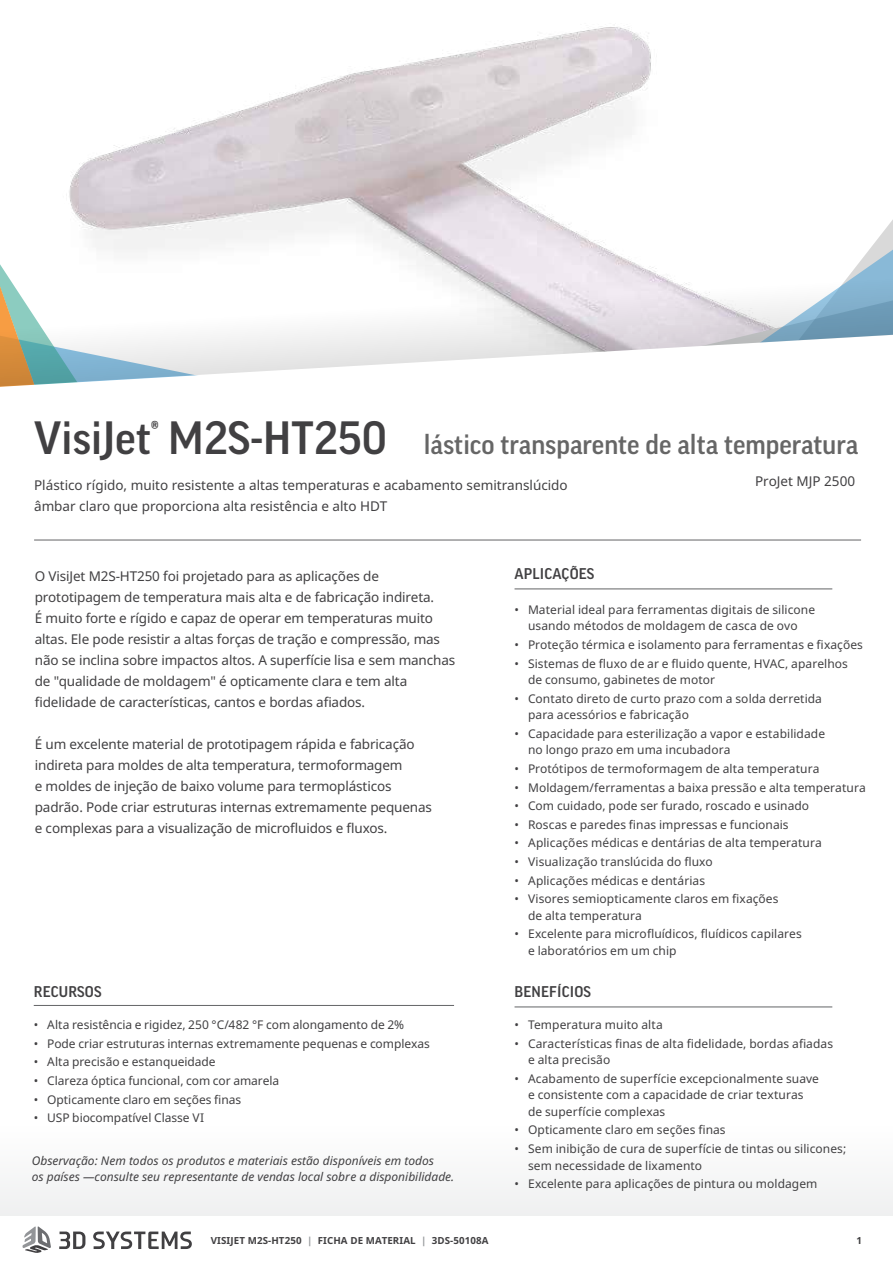
<style>
.page{position:relative;width:893px;height:1263px;background:#fff}
.page>*{position:absolute;margin:0;border:0;box-sizing:border-box;transform-origin:0 0}
.t1{font:500 27px "Good Pro";color:#666}
.t2{font:500 15px "Good Pro";letter-spacing:.01em;color:#414042}
.t3{font:13.5px/21px "Noto Sans";letter-spacing:-.01em;color:#414042}
.t4{font:12px/16.5px "Noto Sans";letter-spacing:.005em;color:#414042}
.t5{font:italic 12px/16.5px "Noto Sans";color:#414042}
.t6{font:700 9.75px "Noto Sans";letter-spacing:.01em;color:#414042}
.s1{font-size:45px;color:#414042}
.s2{color:#939598}
</style>
<div class="page">
<img style="left:69px;top:26px;width:582px;height:228px">
<svg style="left:69px;top:239px;width:149px;height:15px"></svg>
<svg style="left:866px;top:220px;width:27px;height:34px"></svg>
<hr style="left:34px;top:540px;width:827px;height:1px;background:#636466">
<div style="left:0;top:1126px;width:893px;height:90px;background:#f7f7f7"></div>
<svg style="left:22px;top:1226px;width:29px;height:27px"></svg>
<svg style="left:59px;top:1231px;width:26px;height:18px"></svg>
<svg style="left:93px;top:1231px;width:99px;height:18px"></svg>
<svg style="left:0;top:254px;width:893px;height:133px"></svg>
<hr style="left:514px;top:589px;width:318px;height:1px;background:#636466">
<hr style="left:514px;top:1007px;width:318px;height:1px;background:#636466">
<hr style="left:34px;top:1005px;width:420px;height:1px;background:#636466">
<h1 class="t1" style="left:34px;top:428px;width:826px"><span class="s1">VisiJet</span><sup>®</sup> <span class="s1">M2S-HT250</span> lástico transparente de alta temperatura</h1>
<p class="t3" style="left:34px;top:474px;width:535px">Plástico rígido, muito resistente a altas temperaturas e acabamento semitranslúcido âmbar claro que proporciona alta resistência e alto HDT</p>
<p class="t3" style="left:755px;top:470px;width:101px">ProJet MJP 2500</p>
<p class="t3" style="left:35px;top:565px;width:346px">O VisiJet M2S-HT250 foi projetado para as aplicações de</p>
<p class="t2" style="left:515px;top:565px;width:81px">APLICAÇÕES</p>
<p class="t3" style="left:35px;top:586px;width:422px">prototipagem de temperatura mais alta e de fabricação indireta.<br>É muito forte e rígido e capaz de operar em temperaturas muito altas. Ele pode resistir a altas forças de tração e compressão, mas não se inclina sobre impactos altos. A superfície lisa e sem manchas de "qualidade de moldagem" é opticamente clara e tem alta fidelidade de características, cantos e bordas afiados.</p>
<p class="t3" style="left:35px;top:733px;width:399px">É um excelente material de prototipagem rápida e fabricação indireta para moldes de alta temperatura, termoformagem<br>e moldes de injeção de baixo volume para termoplásticos padrão. Pode criar estruturas internas extremamente pequenas e complexas para a visualização de microfluidos e fluxos.</p>
<p class="t4" style="left:514px;top:601px;width:302px;text-align:center">• Material ideal para ferramentas digitais de silicone usando métodos de moldagem de casca de ovo</p>
<p class="t4" style="left:514px;top:636px;width:350px">• Proteção térmica e isolamento para ferramentas e fixações</p>
<p class="t4" style="left:528px;top:655px;width:321px;text-indent:-14px">• Sistemas de fluxo de ar e fluido quente, HVAC, aparelhos de consumo, gabinetes de motor</p>
<p class="t4" style="left:528px;top:690px;width:295px;text-indent:-14px">• Contato direto de curto prazo com a solda derretida para acessórios e fabricação</p>
<p class="t4" style="left:528px;top:725px;width:299px;text-indent:-14px">• Capacidade para esterilização a vapor e estabilidade no longo prazo em uma incubadora</p>
<p class="t4" style="left:514px;top:760px;width:306px">• Protótipos de termoformagem de alta temperatura</p>
<p class="t4" style="left:514px;top:779px;width:353px">• Moldagem/ferramentas a baixa pressão e alta temperatura</p>
<p class="t4" style="left:514px;top:797px;width:296px">• Com cuidado, pode ser furado, roscado e usinado</p>
<p class="t4" style="left:514px;top:816px;width:276px">• Roscas e paredes finas impressas e funcionais</p>
<p class="t4" style="left:514px;top:834px;width:309px">• Aplicações médicas e dentárias de alta temperatura</p>
<p class="t4" style="left:514px;top:853px;width:200px">• Visualização translúcida do fluxo</p>
<p class="t4" style="left:514px;top:872px;width:192px">• Aplicações médicas e dentárias</p>
<p class="t4" style="left:528px;top:890px;width:252px;text-indent:-14px">• Visores semiopticamente claros em fixações de alta temperatura</p>
<p class="t4" style="left:528px;top:925px;width:275px;text-indent:-14px">• Excelente para microfluídicos, fluídicos capilares e laboratórios em um chip</p>
<p class="t2" style="left:34px;top:983px;width:69px">RECURSOS</p>
<p class="t4" style="left:34px;top:1016px;width:372px">• Alta resistência e rigidez, 250 °C/482 °F com alongamento de 2%</p>
<p class="t4" style="left:34px;top:1035px;width:398px">• Pode criar estruturas internas extremamente pequenas e complexas</p>
<p class="t4" style="left:34px;top:1053px;width:183px">• Alta precisão e estanqueidade</p>
<p class="t4" style="left:34px;top:1072px;width:247px">• Clareza óptica funcional, com cor amarela</p>
<p class="t4" style="left:34px;top:1091px;width:209px">• Opticamente claro em seções finas</p>
<p class="t4" style="left:34px;top:1109px;width:172px">• USP biocompatível Classe VI</p>
<p class="t5" style="left:32px;top:1152px;width:424px">Observação: Nem todos os produtos e materiais estão disponíveis em todos<br>os países —consulte seu representante de vendas local sobre a disponibilidade.</p>
<p class="t2" style="left:515px;top:983px;width:78px">BENEFÍCIOS</p>
<p class="t4" style="left:514px;top:1016px;width:150px">• Temperatura muito alta</p>
<p class="t4" style="left:528px;top:1035px;width:307px;text-indent:-14px">• Características finas de alta fidelidade, bordas afiadas e alta precisão</p>
<p class="t4" style="left:528px;top:1070px;width:292px;text-indent:-14px">• Acabamento de superfície excepcionalmente suave e consistente com a capacidade de criar texturas de superfície complexas</p>
<p class="t4" style="left:514px;top:1121px;width:213px">• Opticamente claro em seções finas</p>
<p class="t4" style="left:528px;top:1140px;width:320px;text-indent:-14px">• Sem inibição de cura de superfície de tintas ou silicones; sem necessidade de lixamento</p>
<p class="t4" style="left:514px;top:1175px;width:304px">• Excelente para aplicações de pintura ou moldagem</p>
<p class="t6" style="left:211px;top:1233px;width:279px">VISIJET M2S-HT250 <span class="s2">|</span> FICHA DE MATERIAL <span class="s2">|</span> 3DS-50108A</p>
<p class="t6" style="left:856px;top:1233px;width:7px">1</p>
</div>
